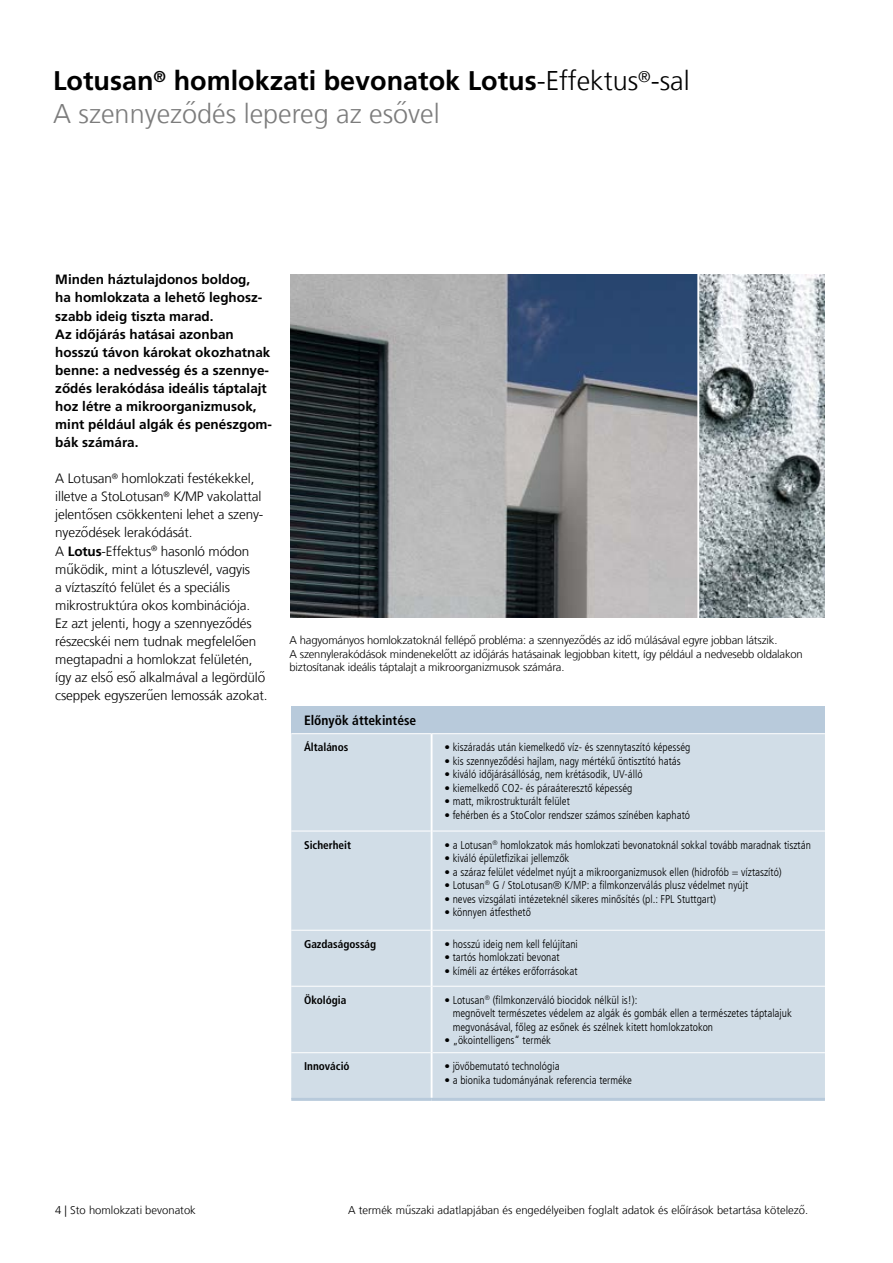
<style>
.page{position:relative;width:893px;height:1263px;background:#fff}
.page>*{position:absolute;margin:0;border:0;box-sizing:border-box;transform-origin:0 0}
.t1{font:700 27px/33px "Sto Frutiger";color:#000}
.t2{font:300 13.5px/18px "Sto Frutiger";letter-spacing:-.01em;color:#000}
.t3{font:700 13.5px/18.1px "Sto Frutiger";color:#000}
.t4{font:700 condensed 13.5px "Sto Frutiger";color:#000}
.t5{font:300 condensed 11.25px/13.5px "Sto Frutiger";color:#000}
.t6{font:300 11.25px/13.5px "Sto Frutiger";letter-spacing:-.015em;color:#000}
.t7{font:700 condensed 11.25px "Sto Frutiger";color:#000}
.s1{font-weight:300}
.s2{font-weight:300;color:#7c7c7c}
.s3{font-weight:700}
</style>
<div class="page">
<img style="left:290px;top:274px;width:407px;height:344px">
<img style="left:699px;top:275px;width:126px;height:343px">
<div style="left:291px;top:707px;width:534px;height:27px;background:#b8cadb"></div>
<div style="left:291px;top:734px;width:534px;height:364px;background:#d1dde7"></div>
<hr style="left:291px;top:830px;width:140px;height:1px;background:#fff">
<hr style="left:433px;top:830px;width:392px;height:1px;background:#fff">
<hr style="left:291px;top:733px;width:141px;height:1px;background:#fff">
<hr style="left:432px;top:733px;width:393px;height:1px;background:#fff">
<hr style="left:291px;top:930px;width:140px;height:1px;background:#fff">
<hr style="left:433px;top:930px;width:392px;height:1px;background:#fff">
<hr style="left:291px;top:986px;width:140px;height:1px;background:#fff">
<hr style="left:433px;top:986px;width:392px;height:1px;background:#fff">
<hr style="left:291px;top:1052px;width:140px;height:1px;background:#fff">
<hr style="left:433px;top:1052px;width:392px;height:1px;background:#fff">
<hr style="left:431px;top:734px;width:2px;height:97px;background:#fff">
<hr style="left:431px;top:831px;width:2px;height:99px;background:#fff">
<hr style="left:431px;top:930px;width:2px;height:56px;background:#fff">
<hr style="left:431px;top:986px;width:2px;height:67px;background:#fff">
<hr style="left:431px;top:1053px;width:2px;height:45px;background:#fff">
<hr style="left:291px;top:1098px;width:141px;height:3px;background:#b8cadb">
<hr style="left:432px;top:1098px;width:393px;height:3px;background:#b8cadb">
<h1 class="t1" style="left:53px;top:65px;width:638px">Lotusan<sup>®</sup> homlokzati bevonatok Lotus<span class="s1">-Effektus</span><sup>®</sup><span class="s1">-sal<br></span><span class="s2">A szennyeződés lepereg az esővel</span></h1>
<p class="t3" style="left:55px;top:271px;width:218px">Minden háztulajdonos boldog,<br>ha homlokzata a lehető leghos - szabb ideig tiszta marad.<br>Az időjárás hatásai azonban hosszú távon károkat okozhatnak benne: a nedvesség és a szennye&shy;ződés lerakódása ideális táptalajt hoz létre a mikroorganizmusok, mint például algák és penészgom&shy;bák számára.</p>
<p class="t2" style="left:55px;top:470px;width:214px">A Lotusan<sup>®</sup> homlokzati festékekkel, illetve a StoLotusan<sup>®</sup> K/MP vakolattal jelentősen csökkenteni lehet a szen - nyeződések lerakódását.<br>A <span class="s3">Lotus</span>-Effektus<sup>®</sup> hasonló módon működik, mint a lótuszlevél, vagyis<br>a víztaszító felület és a speciális mikrostruktúra okos kombinációja.<br>Ez azt jelenti, hogy a szennyeződés részecskéi nem tudnak megfelelően megtapadni a homlokzat felületén, így az első eső alkalmával a legördülő cseppek egyszerűen lemossák azokat.</p>
<p class="t6" style="left:289px;top:634px;width:515px">A hagyományos homlokzatoknál fellépő probléma: a szennyeződés az idő múlásával egyre jobban látszik.<br>A szennylerakódások mindenekelőtt az időjárás hatásainak legjobban kitett, így például a nedvesebb oldalakon biztosítanak ideális táptalajt a mikroorganizmusok számára.</p>
<p class="t4" style="left:304px;top:712px;width:114px">Előnyök áttekintése</p>
<p class="t7" style="left:304px;top:741px;width:46px">Általános</p>
<p class="t5" style="left:444px;top:741px;width:248px">• kiszáradás után kiemelkedő víz- és szennytaszító képesség</p>
<p class="t5" style="left:444px;top:754px;width:238px">• kis szennyeződési hajlam, nagy mértékű öntisztító hatás</p>
<p class="t5" style="left:444px;top:768px;width:200px">• kiváló időjárásállóság, nem krétásodik, UV-álló</p>
<p class="t5" style="left:444px;top:781px;width:190px">• kiemelkedő CO2- és páraáteresztő képesség</p>
<p class="t5" style="left:444px;top:795px;width:127px">• matt, mikrostrukturált felület</p>
<p class="t5" style="left:444px;top:808px;width:247px">• fehérben és a StoColor rendszer számos színében kapható</p>
<p class="t7" style="left:304px;top:838px;width:49px">Sicherheit</p>
<p class="t5" style="left:444px;top:838px;width:368px">• a Lotusan<sup>®</sup> homlokzatok más homlokzati bevonatoknál sokkal tovább maradnak tisztán</p>
<p class="t5" style="left:444px;top:851px;width:127px">• kiváló épületfizikai jellemzők</p>
<p class="t5" style="left:444px;top:865px;width:339px">• a száraz felület védelmet nyújt a mikroorganizmusok ellen (hidrofób = víztaszító)</p>
<p class="t5" style="left:444px;top:879px;width:305px">• Lotusan<sup>®</sup> G / StoLotusan® K/MP: a filmkonzerválás plusz védelmet nyújt</p>
<p class="t5" style="left:444px;top:892px;width:273px">• neves vizsgálati intézeteknél sikeres minősítés (pl.: FPL Stuttgart)</p>
<p class="t5" style="left:444px;top:906px;width:88px">• könnyen átfesthető</p>
<p class="t7" style="left:304px;top:937px;width:74px">Gazdaságosság</p>
<p class="t5" style="left:444px;top:937px;width:135px">• hosszú ideig nem kell felújítani</p>
<p class="t5" style="left:444px;top:951px;width:117px">• tartós homlokzati bevonat</p>
<p class="t5" style="left:444px;top:964px;width:135px">• kíméli az értékes erőforrásokat</p>
<p class="t7" style="left:304px;top:993px;width:44px">Ökológia</p>
<p class="t5" style="left:453px;top:993px;width:341px;text-indent:-8px">• Lotusan<sup>®</sup> (filmkonzerváló biocidok nélkül is!):<br>megnövelt természetes védelem az algák és gombák ellen a természetes táptalajuk megvonásával, főleg az esőnek és szélnek kitett homlokzatokon</p>
<p class="t5" style="left:444px;top:1034px;width:108px">• „ökointelligens“ termék</p>
<p class="t7" style="left:304px;top:1059px;width:47px">Innováció</p>
<p class="t5" style="left:444px;top:1060px;width:117px">• jövőbemutató technológia</p>
<p class="t5" style="left:444px;top:1073px;width:189px">• a bionika tudományának referencia terméke</p>
<p class="t6" style="left:55px;top:1203px;width:142px">4 | Sto homlokzati bevonatok</p>
<p class="t6" style="left:348px;top:1203px;width:462px">A termék műszaki adatlapjában és engedélyeiben foglalt adatok és előírások betartása kötelező.</p>
</div>
